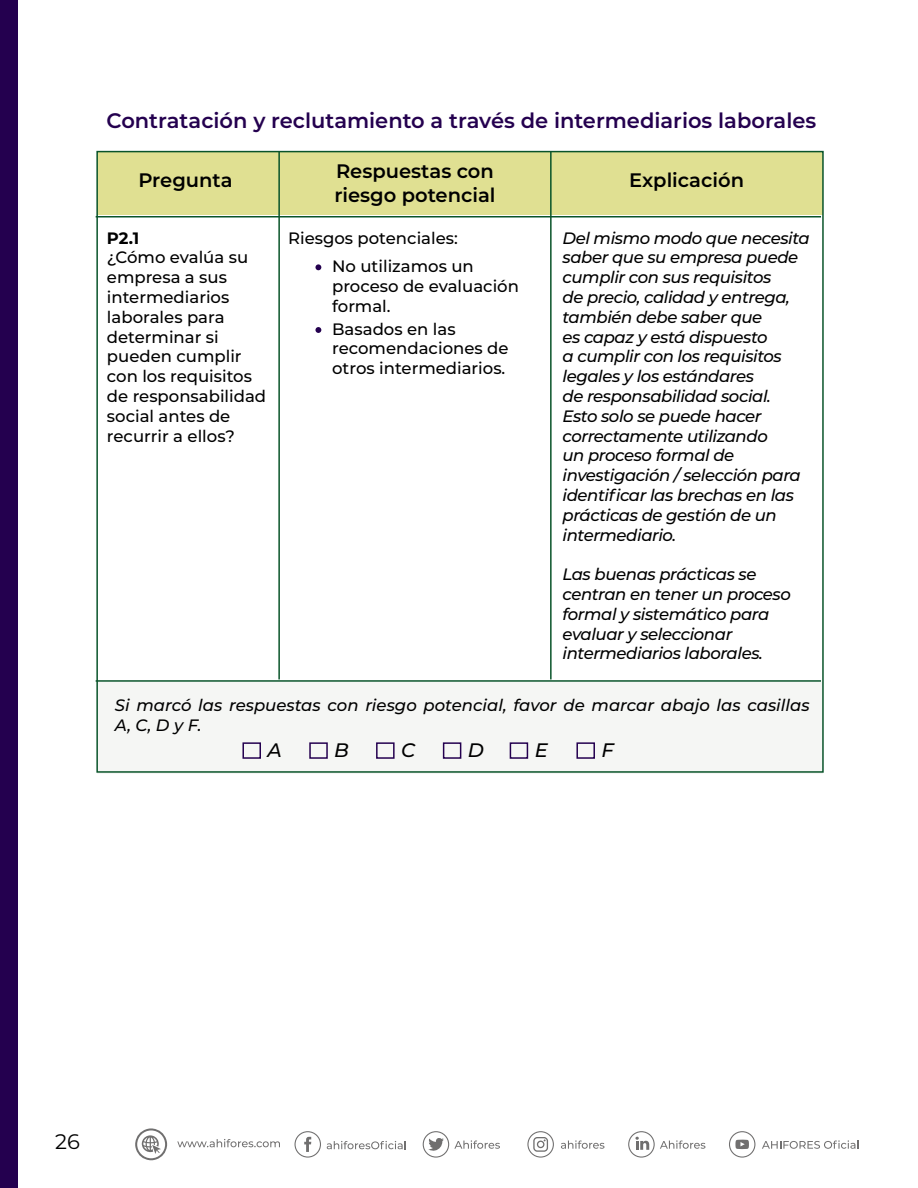
<style>
.page{position:relative;width:918px;height:1188px;background:#fff}
.page>*{position:absolute;margin:0;border:0;box-sizing:border-box;transform-origin:0 0}
.t1{font:600 21px "Montserrat";color:#24004f}
.t2{font:21px "Montserrat";color:#000}
.t3{font:600 19.5px/23.4px "Montserrat";color:#000}
.t4{font:italic 500 19.5px "Montserrat";color:#000}
.t5{font:italic 500 16.5px/19.8px "Montserrat";letter-spacing:-.025em;color:#000}
.t6{font:500 16.5px/19.8px "Montserrat";color:#000}
.t7{font:italic 500 16.5px/19.8px "Montserrat";color:#000}
.t8{font:700 16.5px "Montserrat";color:#000}
</style>
<div class="page">
<svg style="left:561px;top:1140px;width:43px;height:9px"></svg>
<svg style="left:527px;top:1131px;width:27px;height:27px"></svg>
<svg style="left:423px;top:1131px;width:77px;height:27px"></svg>
<svg style="left:628px;top:1131px;width:77px;height:27px"></svg>
<svg style="left:327px;top:1141px;width:79px;height:8px"></svg>
<svg style="left:295px;top:1131px;width:26px;height:27px"></svg>
<svg style="left:762px;top:1140px;width:96px;height:9px"></svg>
<svg style="left:729px;top:1131px;width:26px;height:27px"></svg>
<svg style="left:177px;top:1139px;width:103px;height:8px"></svg>
<svg style="left:135px;top:1128px;width:32px;height:32px"></svg>
<div style="left:0;top:0;width:17px;height:1188px;background:#24004f"></div>
<div style="left:98px;top:152px;width:725px;height:63px;background:#e0e092"></div>
<div style="left:97px;top:682px;width:726px;height:91px;background:#f5f6f4"></div>
<div style="left:309px;top:742px;width:19px;height:17px;border:2px solid #24004f"></div>
<div style="left:242px;top:742px;width:19px;height:17px;border:2px solid #24004f"></div>
<div style="left:376px;top:742px;width:19px;height:17px;border:2px solid #24004f"></div>
<div style="left:443px;top:742px;width:18px;height:17px;border:2px solid #24004f"></div>
<div style="left:510px;top:742px;width:18px;height:17px;border:2px solid #24004f"></div>
<div style="left:576px;top:742px;width:19px;height:17px;border:2px solid #24004f"></div>
<hr style="left:96px;top:216px;width:725px;height:2px;background:#09542a">
<hr style="left:96px;top:680px;width:725px;height:2px;background:#09542a">
<hr style="left:278px;top:152px;width:2px;height:527px;background:#09542a">
<hr style="left:550px;top:152px;width:2px;height:527px;background:#09542a">
<svg style="left:315px;top:264px;width:6px;height:6px"></svg>
<svg style="left:315px;top:327px;width:6px;height:6px"></svg>
<p class="t1" style="left:107px;top:106px;width:711px">Contratación y reclutamiento a través de intermediarios laborales</p>
<p class="t3" style="left:629px;top:167px;width:116px">Explicación</p>
<p class="t3" style="left:138px;top:167px;width:96px">Pregunta</p>
<p class="t3" style="left:334px;top:159px;width:163px">Respuestas con riesgo potencial</p>
<p class="t8" style="left:107px;top:226px;width:34px">P2.1</p>
<p class="t6" style="left:107px;top:247px;width:161px">¿Cómo evalúa su empresa a sus intermediarios laborales para determinar si pueden cumplir con los requisitos de responsabilidad social antes de recurrir a ellos?</p>
<p class="t6" style="left:288px;top:227px;width:171px">Riesgos potenciales:</p>
<p class="t6" style="left:332px;top:255px;width:188px">No utilizamos un proceso de evaluación formal.</p>
<p class="t6" style="left:332px;top:318px;width:178px">Basados en las recomendaciones de otros intermediarios.</p>
<p class="t5" style="left:563px;top:227px;width:249px">Del mismo modo que necesita saber que su empresa puede cumplir con sus requisitos<br>de precio, calidad y entrega, también debe saber que<br>es capaz y está dispuesto<br>a cumplir con los requisitos legales y los estándares<br>de responsabilidad social.<br>Esto solo se puede hacer correctamente utilizando<br>un proceso formal de investigación / selección para identificar las brechas en las prácticas de gestión de un intermediario.</p>
<p class="t5" style="left:563px;top:564px;width:230px">Las buenas prácticas se centran en tener un proceso formal y sistemático para evaluar y seleccionar intermediarios laborales.</p>
<p class="t7" style="left:115px;top:695px;width:696px">Si marcó las respuestas con riesgo potencial, favor de marcar abajo las casillas<br>A, C, D y F.</p>
<p class="t4" style="left:267px;top:737px;width:16px">A</p>
<p class="t4" style="left:334px;top:737px;width:16px">B</p>
<p class="t4" style="left:401px;top:737px;width:16px">C</p>
<p class="t4" style="left:468px;top:737px;width:18px">D</p>
<p class="t4" style="left:535px;top:737px;width:15px">E</p>
<p class="t4" style="left:602px;top:737px;width:14px">F</p>
<p class="t2" style="left:55px;top:1127px;width:26px">26</p>
</div>
